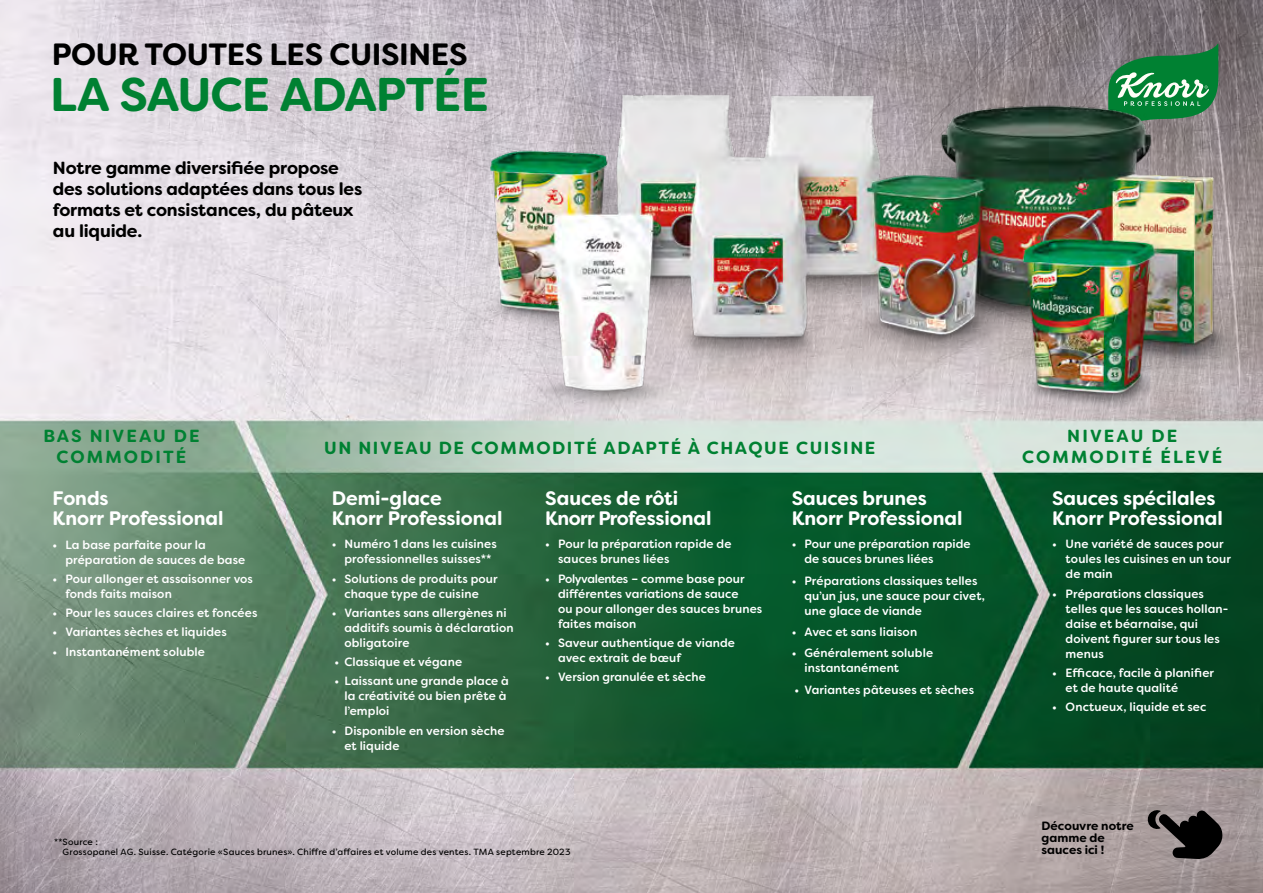
<style>
.page{position:relative;width:1263px;height:893px;background:#fff}
.page>*{position:absolute;margin:0;border:0;box-sizing:border-box;transform-origin:0 0}
.t1{font:700 47.25px "Filson Soft";letter-spacing:-.03em;color:#008132}
.t2{font:700 30.75px "Filson Soft";letter-spacing:-.015em;color:#000}
.t3{font:700 19.5px/19.5px "Filson Soft";letter-spacing:-.005em;color:#fff}
.t4{font:700 17.55px/21px "Filson Soft";letter-spacing:-.01em;color:#000}
.t5{font:700 17.55px/20.5px "Filson Soft";letter-spacing:.12em;color:#008132;text-align:center}
.t6{font:700 17.55px "Filson Soft";letter-spacing:.1em;color:#008132}
.t7{font:500 12px/15px "Filson Soft";letter-spacing:.01em;color:#fff}
.t8{font:700 12px/12px "Filson Soft";letter-spacing:.005em;color:#000}
.t9{font:9px/10.5px "Filson Soft";letter-spacing:.02em;color:#000}
.s1{font-family:"Brandon Grotesque";font-weight:700}
</style>
<div class="page">
<img style="left:0;top:0;width:1263px;height:893px">
<svg style="left:1108px;top:43px;width:110px;height:27px;background:#427a58"></svg>
<img style="left:475px;top:70px;width:788px;height:347px">
<svg style="left:1147px;top:809px;width:76px;height:50px;background:#4c4747"></svg>
<p class="t2" style="left:52px;top:34px;width:417px">POUR TOUTES LES CUISINES</p>
<p class="t1" style="left:50px;top:64px;width:441px">LA SAUCE ADAPTÉE</p>
<p class="t4" style="left:53px;top:158px;width:311px">Notre gamme diversifiée propose des solutions adaptées dans tous les formats et consistances, du pâteux au liquide.</p>
<p class="t5" style="left:43px;top:426px;width:158px">BAS NIVEAU DE<br>COMMODITÉ</p>
<p class="t6" style="left:324px;top:436px;width:553px">UN NIVEAU DE COMMODITÉ ADAPTÉ À CHAQUE CUISINE</p>
<p class="t5" style="left:1022px;top:426px;width:201px;line-height:21px">NIVEAU DE<br>COMMODITÉ ÉLEVÉ</p>
<p class="t3" style="left:1052px;top:489px;width:172px">Sauces spécilales<br>Knorr Professional</p>
<p class="t7" style="left:1065px;top:537px;width:167px;text-indent:-14px">• Une variété de sauces pour toules les cuisines en un tour de main</p>
<p class="t7" style="left:1065px;top:586px;width:164px;text-indent:-14px">• Préparations classiques telles que les sauces hollan&shy;daise et béarnaise, qui doivent figurer sur tous les menus</p>
<p class="t7" style="left:1065px;top:665px;width:150px;text-indent:-13px">• Efficace, facile à planifier et de haute qualité</p>
<p class="t7" style="left:1052px;top:699px;width:156px">• Onctueux, liquide et sec</p>
<p class="t3" style="left:545px;top:489px;width:168px">Sauces de rôti<br>Knorr Professional</p>
<p class="t7" style="left:558px;top:537px;width:175px;text-indent:-13px">• Pour la préparation rapide de sauces brunes liées</p>
<p class="t7" style="left:558px;top:571px;width:206px;text-indent:-13px">• Polyvalentes – comme base pour différentes variations de sauce<br>ou pour allonger des sauces brunes faites maison</p>
<p class="t7" style="left:558px;top:635px;width:179px;text-indent:-13px">• Saveur authentique de viande avec extrait de bœuf</p>
<p class="t7" style="left:545px;top:669px;width:162px">• Version granulée et sèche</p>
<p class="t3" style="left:332px;top:489px;width:172px">Demi-glace<br>Knorr Professional</p>
<p class="t7" style="left:344px;top:537px;width:154px;text-indent:-13px">• Numéro 1 dans les cuisines professionnelles suisses**</p>
<p class="t7" style="left:332px;top:571px;width:168px;text-align:center">• Solutions de produits pour chaque type de cuisine</p>
<p class="t7" style="left:344px;top:605px;width:171px;text-indent:-13px">• Variantes sans allergènes ni additifs soumis à déclaration obligatoire</p>
<p class="t7" style="left:335px;top:654px;width:129px">• Classique et végane</p>
<p class="t7" style="left:344px;top:674px;width:166px;text-indent:-10px">• Laissant une grande place à la créativité ou bien prête à l<span class="s1">’</span>emploi</p>
<p class="t7" style="left:344px;top:723px;width:162px;text-indent:-13px">• Disponible en version sèche et liquide</p>
<p class="t3" style="left:53px;top:489px;width:172px">Fonds<br>Knorr Professional</p>
<p class="t7" style="left:65px;top:537px;width:181px;text-indent:-13px">• La base parfaite pour la préparation de sauces de base</p>
<p class="t7" style="left:65px;top:571px;width:189px;text-indent:-13px">• Pour allonger et assaisonner vos fonds faits maison</p>
<p class="t7" style="left:53px;top:605px;width:206px">• Pour les sauces claires et foncées</p>
<p class="t7" style="left:53px;top:625px;width:176px">• Variantes sèches et liquides</p>
<p class="t7" style="left:53px;top:644px;width:154px">• Instantanément soluble</p>
<p class="t3" style="left:792px;top:489px;width:172px">Sauces brunes<br>Knorr Professional</p>
<p class="t7" style="left:804px;top:537px;width:168px;text-indent:-13px">• Pour une préparation rapide de sauces brunes liées</p>
<p class="t7" style="left:804px;top:573px;width:182px;text-indent:-13px">• Préparations classiques telles qu<span class="s1">’</span>un jus, une sauce pour civet, une glace de viande</p>
<p class="t7" style="left:792px;top:624px;width:127px">• Avec et sans liaison</p>
<p class="t7" style="left:804px;top:646px;width:130px;text-indent:-13px">• Généralement soluble instantanément</p>
<p class="t7" style="left:795px;top:682px;width:181px">• Variantes pâteuses et sèches</p>
<p class="t9" style="left:63px;top:836px;width:509px;text-indent:-9px">**Source :<br>Grossopanel AG. Suisse. Catégorie «Sauces brunes». Chiffre d’affaires et volume des ventes. TMA septembre 2023</p>
<p class="t8" style="left:1041px;top:820px;width:94px">Découvre notre gamme de sauces ici !</p>
</div>
